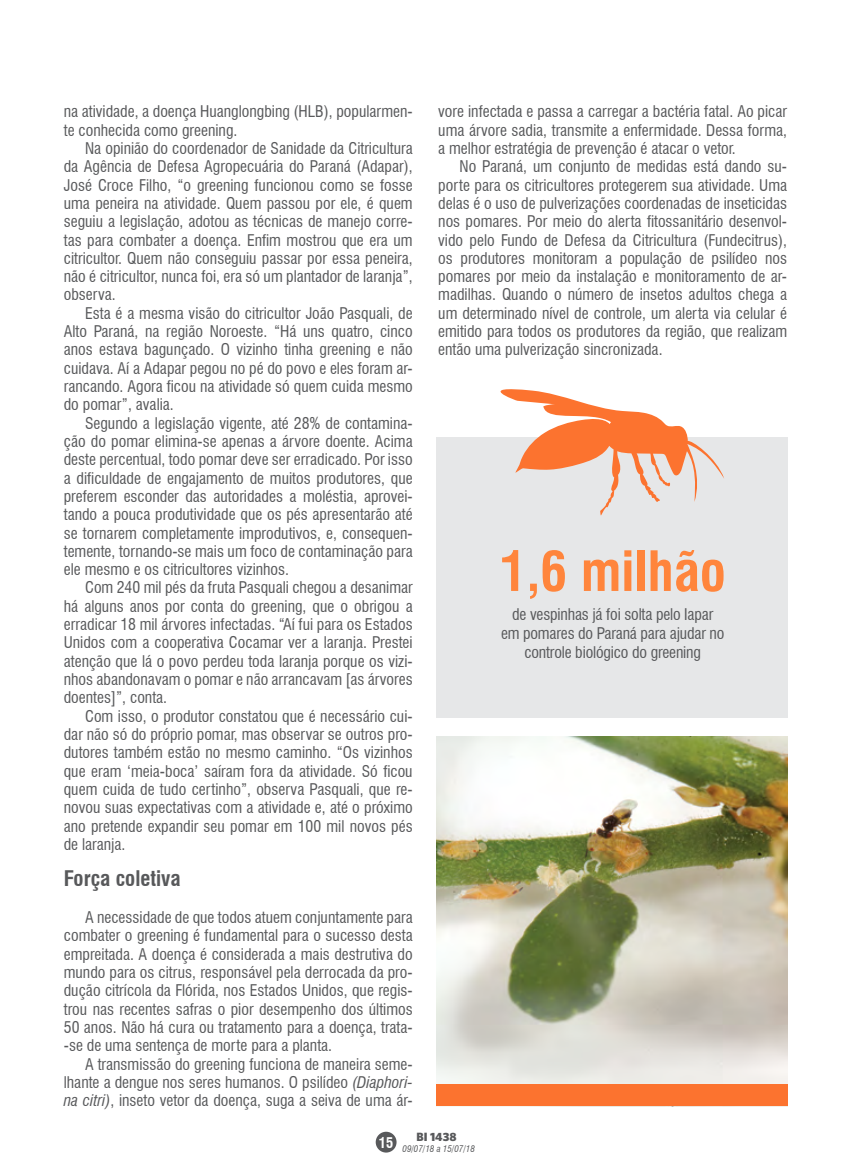
<style>
.page{position:relative;width:851px;height:1170px;background:#fff}
.page>*{position:absolute;margin:0;border:0;box-sizing:border-box;transform-origin:0 0}
.t1{font:700 condensed 54px "Swiss 721 BT";color:#ff853c}
.t2{font:700 condensed 21px "Swiss 721 BT";color:#58595b}
.t3{font:condensed 15.75px/18.3px "Swiss 721 BT";color:#58595b;text-align:justify}
.t4{font:700 condensed 14.4px "Swiss 721 BT";color:#fff}
.t5{font:900 12px "Whitney HTF";color:#58595b}
.t6{font:italic condensed 9px "Swiss 721 BT";color:#58595b}
.s1{font-style:italic}
</style>
<div class="page">
<div style="left:375px;top:1131px;width:21px;height:21px;background:#58595b;border-radius:50%"></div>
<div style="left:436px;top:437px;width:351px;height:280px;background:#e6e7e8"></div>
<svg style="left:500px;top:389px;width:224px;height:126px"></svg>
<img style="left:436px;top:736px;width:351px;height:348px">
<div style="left:436px;top:1084px;width:351px;height:22px;background:#fc732f"></div>
<p class="t3" style="left:64px;top:102px;width:350px">na atividade, a doença Huanglongbing (HLB), popularmen&shy;te conhecida como greening.</p>
<p class="t3" style="left:64px;top:139px;width:350px;text-indent:21px">Na opinião do coordenador de Sanidade da Citricultura da Agência de Defesa Agropecuária do Paraná (Adapar), José Croce Filho, “o greening funcionou como se fosse uma peneira na atividade. Quem passou por ele, é quem seguiu a legislação, adotou as técnicas de manejo corre&shy;tas para combater a doença. Enfim mostrou que era um citricultor. Quem não conseguiu passar por essa peneira, não é citricultor, nunca foi, era só um plantador de laranja”, observa.</p>
<p class="t3" style="left:64px;top:304px;width:350px;text-indent:21px">Esta é a mesma visão do citricultor João Pasquali, de Alto Paraná, na região Noroeste. “Há uns quatro, cinco anos estava bagunçado. O vizinho tinha greening e não cuidava. Aí a Adapar pegou no pé do povo e eles foram ar&shy;rancando. Agora ficou na atividade só quem cuida mesmo do pomar”, avalia.</p>
<p class="t3" style="left:64px;top:414px;width:350px;text-indent:21px">Segundo a legislação vigente, até 28% de contamina&shy;ção do pomar elimina-se apenas a árvore doente. Acima deste percentual, todo pomar deve ser erradicado. Por isso a dificuldade de engajamento de muitos produtores, que preferem esconder das autoridades a moléstia, aprovei&shy;tando a pouca produtividade que os pés apresentarão até se tornarem completamente improdutivos, e, consequen&shy;temente, tornando-se mais um foco de contaminação para ele mesmo e os citricultores vizinhos.</p>
<p class="t3" style="left:64px;top:578px;width:350px;text-indent:21px">Com 240 mil pés da fruta Pasquali chegou a desanimar há alguns anos por conta do greening, que o obrigou a erradicar 18 mil árvores infectadas. “Aí fui para os Estados Unidos com a cooperativa Cocamar ver a laranja. Prestei atenção que lá o povo perdeu toda laranja porque os vizi&shy;nhos abandonavam o pomar e não arrancavam [as árvores doentes]”, conta.</p>
<p class="t3" style="left:64px;top:706px;width:350px;text-indent:21px">Com isso, o produtor constatou que é necessário cui&shy;dar não só do próprio pomar, mas observar se outros pro&shy;dutores também estão no mesmo caminho. “Os vizinhos que eram ‘meia-boca’ saíram fora da atividade. Só ficou quem cuida de tudo certinho”, observa Pasquali, que re&shy;novou suas expectativas com a atividade e, até o próximo ano pretende expandir seu pomar em 100 mil novos pés de laranja.</p>
<h2 class="t2" style="left:64px;top:866px;width:118px">Força coletiva</h2>
<p class="t3" style="left:64px;top:908px;width:350px;text-indent:21px">A necessidade de que todos atuem conjuntamente para combater o greening é fundamental para o sucesso desta empreitada. A doença é considerada a mais destrutiva do mundo para os citrus, responsável pela derrocada da pro&shy;dução citrícola da Flórida, nos Estados Unidos, que regis&shy;trou nas recentes safras o pior desempenho dos últimos 50 anos. Não há cura ou tratamento para a doença, trata--se de uma sentença de morte para a planta.</p>
<p class="t3" style="left:64px;top:1054px;width:350px;text-indent:21px">A transmissão do greening funciona de maneira seme&shy;lhante a dengue nos seres humanos. O psilídeo <span class="s1">(Diaphori&shy;na citri)</span>, inseto vetor da doença, suga a seiva de uma ár-</p>
<p class="t3" style="left:438px;top:102px;width:350px">vore infectada e passa a carregar a bactéria fatal. Ao picar uma árvore sadia, transmite a enfermidade. Dessa forma, a melhor estratégia de prevenção é atacar o vetor.</p>
<p class="t3" style="left:438px;top:157px;width:350px;text-indent:21px">No Paraná, um conjunto de medidas está dando su&shy;porte para os citricultores protegerem sua atividade. Uma delas é o uso de pulverizações coordenadas de inseticidas nos pomares. Por meio do alerta fitossanitário desenvol&shy;vido pelo Fundo de Defesa da Citricultura (Fundecitrus), os produtores monitoram a população de psilídeo nos pomares por meio da instalação e monitoramento de ar&shy;madilhas. Quando o número de insetos adultos chega a um determinado nível de controle, um alerta via celular é emitido para todos os produtores da região, que realizam então uma pulverização sincronizada.</p>
<h1 class="t1" style="left:499px;top:539px;width:227px">1,6 milhão</h1>
<p class="t3" style="left:501px;top:605px;width:225px;line-height:18.9px;text-align:center">de vespinhas já foi solta pelo Iapar em pomares do Paraná para ajudar no controle biológico do greening</p>
<p class="t4" style="left:379px;top:1133px;width:16px">15</p>
<p class="t5" style="left:416px;top:1128px;width:41px">BI 1438</p>
<p class="t6" style="left:402px;top:1143px;width:74px">09/07/18 a 15/07/18</p>
</div>
